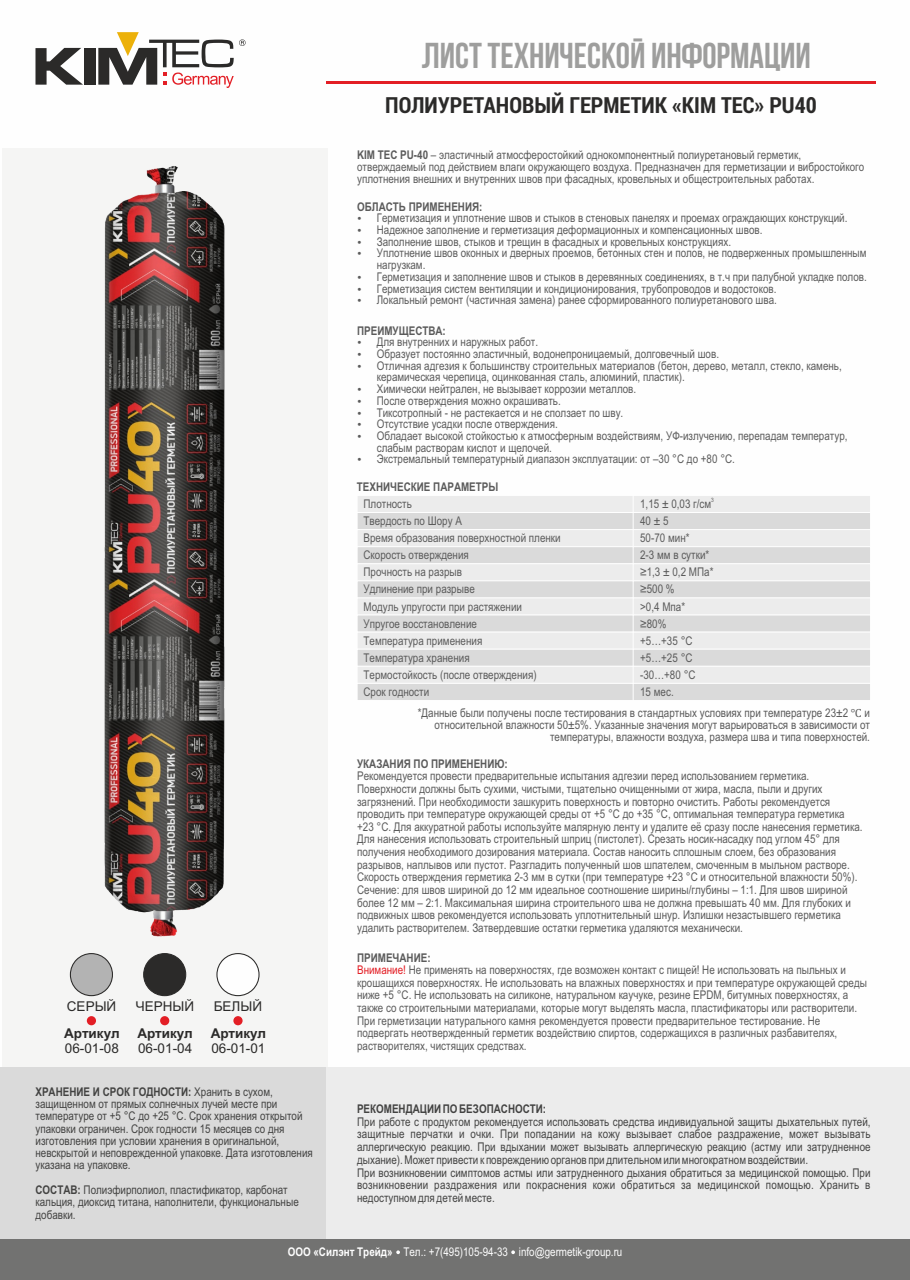
<style>
.page{position:relative;width:910px;height:1280px;background:#fff}
.page>*{position:absolute;margin:0;border:0;box-sizing:border-box;transform-origin:0 0}
.t1{font:36px "Bebas Neue Cyrillic";color:#9e9e9d}
.t2{font:700 22.2px "Roboto Condensed";color:#2b2a29}
.t3{font:13.5px "Arial";color:#2b2a29}
.t4{font:700 13.5px "Arial";color:#2b2a29}
.t5{font:12px/17.1px "Arial Narrow";color:#5b5b5b}
.t6{font:12px/12.3px "Arial Narrow";color:#434342}
.t7{font:700 12px "Arial Narrow";color:#5b5b5b}
.t8{font:12px "Arial Narrow";color:#fefefe}
.t9{font:700 12px "Arial Narrow";color:#434342}
.t10{font:6px "Arial Narrow";color:#5b5b5b}
.s1{font-weight:700}
.s2{font-family:"Cambria"}
.s3{color:#e31e25}
</style>
<div class="page">
<div style="left:2px;top:148px;width:326px;height:955px;background:#f5f5f4"></div>
<hr style="left:326px;top:81px;width:550px;height:3px;background:#e31e25">
<div style="left:326px;top:1067px;width:584px;height:213px;background:#ececec"></div>
<div style="left:0;top:1067px;width:326px;height:213px;background:#dadada"></div>
<div style="left:0;top:1239px;width:910px;height:41px;background:#727271"></div>
<svg style="left:396px;top:1250px;width:4px;height:4px"></svg>
<svg style="left:511px;top:1250px;width:4px;height:4px"></svg>
<svg style="left:357px;top:496px;width:513px;height:204px"></svg>
<svg style="left:216px;top:953px;width:44px;height:43px"></svg>
<svg style="left:70px;top:953px;width:43px;height:43px"></svg>
<svg style="left:143px;top:953px;width:43px;height:43px"></svg>
<svg style="left:35px;top:48px;width:48px;height:37px"></svg>
<div style="left:84px;top:48px;width:12px;height:37px;background:#2b2a29"></div>
<svg style="left:98px;top:32px;width:148px;height:56px"></svg>
<img style="left:105px;top:166px;width:120px;height:770px">
<div style="left:87px;top:1016px;width:9px;height:9px;background:#e31e25;border-radius:50%"></div>
<div style="left:160px;top:1016px;width:9px;height:9px;background:#e31e25;border-radius:50%"></div>
<div style="left:233px;top:1016px;width:10px;height:9px;background:#e31e25;border-radius:50%"></div>
<h1 class="t1" style="left:422px;top:41px;width:391px">ЛИСТ ТЕХНИЧЕСКОЙ ИНФОРМАЦИИ</h1>
<h2 class="t2" style="left:385px;top:90px;width:433px">ПОЛИУРЕТАНОВЫЙ ГЕРМЕТИК «KIM TEC» PU40</h2>
<p class="t5" style="left:357px;top:150px;width:509px;line-height:11.7px"><span class="s1">KIM TEC PU-40</span> – эластичный атмосферостойкий однокомпонентный полиуретановый герметик, отверждаемый под действием влаги окружающего воздуха. Предназначен для герметизации и вибростойкого уплотнения внешних и внутренних швов при фасадных, кровельных и общестроительных работах.</p>
<p class="t7" style="left:357px;top:202px;width:127px">ОБЛАСТЬ ПРИМЕНЕНИЯ:</p>
<p class="t5" style="left:377px;top:213px;width:491px;line-height:11.7px">Герметизация и уплотнение швов и стыков в стеновых панелях и проемах ограждающих конструкций.<br>Надежное заполнение и герметизация деформационных и компенсационных швов.<br>Заполнение швов, стыков и трещин в фасадных и кровельных конструкциях.<br>Уплотнение швов оконных и дверных проемов, бетонных стен и полов, не подверженных промышленным нагрузкам.<br>Герметизация и заполнение швов и стыков в деревянных соединениях, в т.ч при палубной укладке полов.<br>Герметизация систем вентиляции и кондиционирования, трубопроводов и водостоков.<br>Локальный ремонт (частичная замена) ранее сформированного полиуретанового шва.</p>
<p class="t7" style="left:357px;top:326px;width:90px">ПРЕИМУЩЕСТВА:</p>
<p class="t5" style="left:377px;top:361px;width:466px;line-height:11.7px">Отличная адгезия к большинству строительных материалов (бетон, дерево, металл, стекло, камень, керамическая черепица, оцинкованная сталь, алюминий, пластик).<br>Химически нейтрален, не вызывает коррозии металлов.</p>
<p class="t5" style="left:377px;top:405px;width:248px">Тиксотропный - не растекается и не сползает по шву.</p>
<p class="t5" style="left:377px;top:452px;width:360px">Экстремальный температурный диапазон эксплуатации: от –30 °С до +80 °С.</p>
<p class="t5" style="left:377px;top:335px;width:163px">Для внутренних и наружных работ.</p>
<p class="t5" style="left:377px;top:346px;width:344px">Образует постоянно эластичный, водонепроницаемый, долговечный шов.</p>
<p class="t5" style="left:377px;top:393px;width:186px">После отверждения можно окрашивать.</p>
<p class="t5" style="left:377px;top:416px;width:183px">Отсутствие усадки после отверждения.</p>
<p class="t5" style="left:377px;top:431px;width:472px;line-height:11.7px">Обладает высокой стойкостью к атмосферным воздействиям, УФ-излучению, перепадам температур, слабым растворам кислот и щелочей.</p>
<p class="t7" style="left:357px;top:482px;width:143px">ТЕХНИЧЕСКИЕ ПАРАМЕТРЫ</p>
<p class="t5" style="left:364px;top:496px;width:199px">Плотность<br>Твердость по Шору А<br>Время образования поверхностной пленки<br>Скорость отверждения<br>Прочность на разрыв<br>Удлинение при разрыве<br>Модуль упругости при растяжении<br>Упругое восстановление<br>Температура применения<br>Температура хранения<br>Термостойкость (после отверждения)<br>Срок годности</p>
<p class="t10" style="left:711px;top:497px;width:4px">3</p>
<p class="t5" style="left:640px;top:496px;width:75px">1,15 ± 0,03 г/см<br>40 ± 5<br>50-70 мин*<br>2-3 мм в сутки* ≥1,3 ± 0,2 МПа* ≥500 %<br>&gt;0,4 Мпа* ≥80%<br>+5…+35 °C +5…+25 °C -30…+80 °С<br>15 мес.</p>
<p class="t5" style="left:418px;top:708px;width:454px;line-height:11.7px;text-align:right">*Данные были получены после тестирования в стандартных условиях при температуре 23±2 <span class="s2">℃</span> и относительной влажности 50±5%. Указанные значения могут варьироваться в зависимости от температуры, влажности воздуха, размера шва и типа поверхностей.</p>
<p class="t7" style="left:357px;top:759px;width:152px">УКАЗАНИЯ ПО ПРИМЕНЕНИЮ:</p>
<p class="t5" style="left:357px;top:771px;width:507px;line-height:12.6px">Рекомендуется провести предварительные испытания адгезии перед использованием герметика.<br>Поверхности должны быть сухими, чистыми, тщательно очищенными от жира, масла, пыли и других загрязнений. При необходимости зашкурить поверхность и повторно очистить. Работы рекомендуется проводить при температуре окружающей среды от +5 °С до +35 °C, оптимальная температура герметика +23 °C. Для аккуратной работы используйте малярную ленту и удалите её сразу после нанесения герметика.<br>Для нанесения использовать строительный шприц (пистолет). Срезать носик-насадку под углом 45° для получения необходимого дозирования материала. Состав наносить сплошным слоем, без образования разрывов, наплывов или пустот. Разгладить полученный шов шпателем, смоченным в мыльном растворе.<br>Скорость отверждения герметика 2-3 мм в сутки (при температуре +23 °C и относительной влажности 50%).<br>Сечение: для швов шириной до 12 мм идеальное соотношение ширины/глубины – 1:1. Для швов шириной более 12 мм – 2:1. Максимальная ширина строительного шва не должна превышать 40 мм. Для глубоких и подвижных швов рекомендуется использовать уплотнительный шнур. Излишки незастывшего герметика удалить растворителем. Затвердевшие остатки герметика удаляются механически.</p>
<p class="t3" style="left:67px;top:1001px;width:51px">СЕРЫЙ</p>
<p class="t3" style="left:136px;top:1001px;width:60px">ЧЕРНЫЙ</p>
<p class="t3" style="left:214px;top:1001px;width:50px">БЕЛЫЙ</p>
<p class="t4" style="left:64px;top:1028px;width:57px">Артикул</p>
<p class="t3" style="left:65px;top:1043px;width:56px">06-01-08</p>
<p class="t4" style="left:137px;top:1028px;width:57px">Артикул</p>
<p class="t3" style="left:138px;top:1043px;width:56px">06-01-04</p>
<p class="t4" style="left:211px;top:1028px;width:57px">Артикул</p>
<p class="t3" style="left:211px;top:1043px;width:56px">06-01-01</p>
<p class="t6" style="left:35px;top:1086px;width:279px"><span class="s1">ХРАНЕНИЕ И СРОК ГОДНОСТИ:</span> Хранить в сухом, защищенном от прямых солнечных лучей месте при температуре от +5 °C до +25 °C. Срок хранения открытой упаковки ограничен. Срок годности 15 месяцев со дня изготовления при условии хранения в оригинальной, невскрытой и неповрежденной упаковке. Дата изготовления указана на упаковке.</p>
<p class="t6" style="left:35px;top:1185px;width:265px"><span class="s1">СОСТАВ:</span> Полиэфирполиол, пластификатор, карбонат кальция, диоксид титана, наполнители, функциональные добавки.</p>
<p class="t7" style="left:357px;top:953px;width:75px">ПРИМЕЧАНИЕ:</p>
<p class="t5" style="left:357px;top:965px;width:512px;line-height:12.6px"><span class="s3">Внимание!</span> Не применять на поверхностях, где возможен контакт с пищей! Не использовать на пыльных и крошащихся поверхностях. Не использовать на влажных поверхностях и при температуре окружающей среды ниже +5 °C. Не использовать на силиконе, натуральном каучуке, резине EPDM, битумных поверхностях, а также со строительными материалами, которые могут выделять масла, пластификаторы или растворители.<br>При герметизации натурального камня рекомендуется провести предварительное тестирование. Не подвергать неотвержденный герметик воздействию спиртов, содержащихся в различных разбавителях, растворителях, чистящих средствах.</p>
<p class="t9" style="left:357px;top:1104px;width:191px">РЕКОМЕНДАЦИИ ПО БЕЗОПАСНОСТИ:</p>
<p class="t6" style="left:357px;top:1116px;width:515px;line-height:12.8px">При работе с продуктом рекомендуется использовать средства индивидуальной защиты дыхательных путей, защитные перчатки и очки. При попадании на кожу вызывает слабое раздражение, может вызывать аллергическую реакцию. При вдыхании может вызывать аллергическую реакцию (астму или затрудненное дыхание). Может привести к повреждению органов при длительном или многократном воздействии.<br>При возникновении симптомов астмы или затрудненного дыхания обратиться за медицинской помощью. При возникновении раздражения или покраснения кожи обратиться за медицинской помощью. Хранить в недоступном для детей месте.</p>
<p class="t8" style="left:288px;top:1248px;width:336px"><span class="s1">ООО «Силэнт Трейд»</span> Тел.: +7(495)105-94-33 info@germetik-group.ru</p>
</div>
